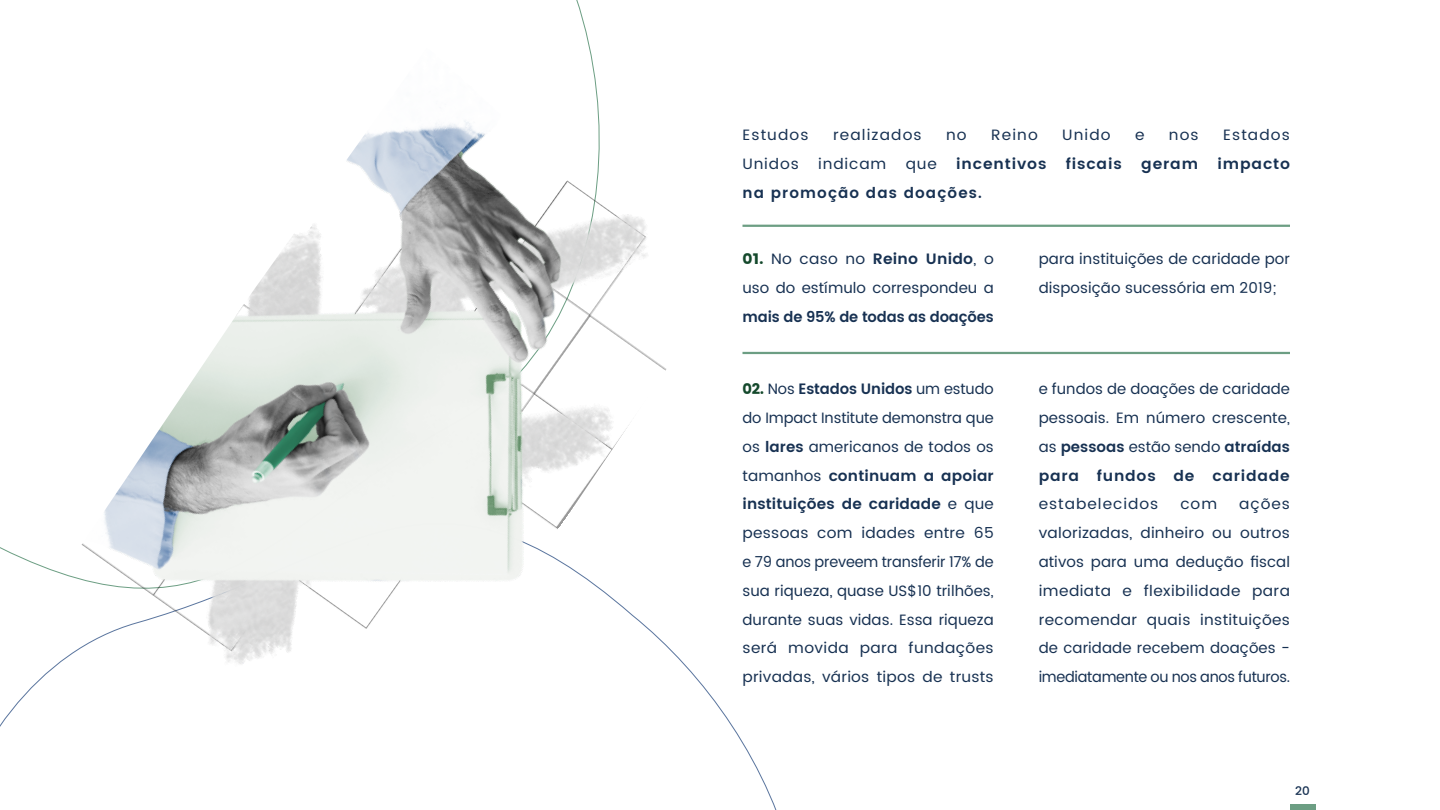
<style>
.page{position:relative;width:1440px;height:810px;background:#fff}
.page>*{position:absolute;margin:0;border:0;box-sizing:border-box;transform-origin:0 0}
.t1{font:15px/28.8px "Poppins";letter-spacing:.005em;color:#173152;text-align:justify}
.t2{font:600 15px "Poppins";letter-spacing:.055em;color:#173152}
.t3{font:600 15px "Poppins";letter-spacing:-.01em;color:#173152}
.t4{font:15px "Poppins";letter-spacing:.075em;color:#173152}
.t5{font:600 15px "Poppins";letter-spacing:.075em;color:#173152}
.t6{font:15px "Poppins";letter-spacing:.065em;color:#173152}
.t7{font:15px "Poppins";letter-spacing:.055em;color:#173152}
.t8{font:500 12px "Poppins";color:#173152}
.s1{color:#14492c}
.s2{font-weight:600}
</style>
<div class="page">
<div style="left:1290px;top:805px;width:25px;height:5px;background:#6c9e83"></div>
<hr style="left:742px;top:352px;width:548px;height:2px;background:#6c9e83">
<hr style="left:742px;top:225px;width:548px;height:2px;background:#6c9e83">
<img style="left:73px;top:48px;width:665px;height:688px">
<p class="t4" style="left:742px;top:124px;width:68px">Estudos</p>
<p class="t4" style="left:833px;top:124px;width:90px">realizados</p>
<p class="t1" style="left:946px;top:121px;width:22px">no</p>
<p class="t1" style="left:991px;top:121px;width:48px">Reino</p>
<p class="t1" style="left:1062px;top:121px;width:50px">Unido</p>
<p class="t1" style="left:1135px;top:121px;width:11px">e</p>
<p class="t1" style="left:1169px;top:121px;width:31px">nos</p>
<p class="t4" style="left:1223px;top:124px;width:68px">Estados</p>
<p class="t1" style="left:742px;top:150px;width:58px">Unidos</p>
<p class="t7" style="left:818px;top:153px;width:70px">indicam</p>
<p class="t1" style="left:906px;top:150px;width:33px">que</p>
<p class="t2" style="left:956px;top:153px;width:92px">incentivos</p>
<p class="t2" style="left:1066px;top:153px;width:58px">fiscais</p>
<p class="t2" style="left:1141px;top:153px;width:58px">geram</p>
<p class="t2" style="left:1218px;top:153px;width:74px">impacto</p>
<p class="t5" style="left:742px;top:181px;width:241px">na promoção das doações.</p>
<p class="t1" style="left:742px;top:245px;width:253px"><span class="s1">01.</span> No caso no <span class="s2">Reino Unido</span>, o uso do estímulo correspondeu a</p>
<p class="t3" style="left:742px;top:305px;width:253px">mais de 95% de todas as doações</p>
<p class="t1" style="left:742px;top:375px;width:253px"><span class="s1">02.</span> Nos <span class="s2">Estados Unidos</span> um estudo do Impact Institute demonstra que os <span class="s2">lares</span> americanos de todos os tamanhos <span class="s2">continuam a apoiar instituições de caridade</span> e que pessoas com idades entre 65 e 79 anos preveem transferir 17% de sua riqueza, quase US$10 trilhões, durante suas vidas. Essa riqueza será movida para fundações privadas, vários tipos de trusts</p>
<p class="t1" style="left:1039px;top:245px;width:253px">para instituições de caridade por disposição sucessória em 2019;</p>
<p class="t1" style="left:1039px;top:375px;width:253px">e fundos de doações de caridade pessoais. Em número crescente, as <span class="s2">pessoas</span> estão sendo <span class="s2">atraídas para fundos de caridade</span></p>
<p class="t6" style="left:1039px;top:493px;width:121px">estabelecidos</p>
<p class="t1" style="left:1180px;top:490px;width:38px">com</p>
<p class="t1" style="left:1039px;top:490px;width:253px;text-indent:200px">ações valorizadas, dinheiro ou outros ativos para uma dedução fiscal imediata e flexibilidade para recomendar quais instituições de caridade recebem doações - imediatamente ou nos anos futuros.</p>
<p class="t8" style="left:1295px;top:782px;width:16px">20</p>
</div>
